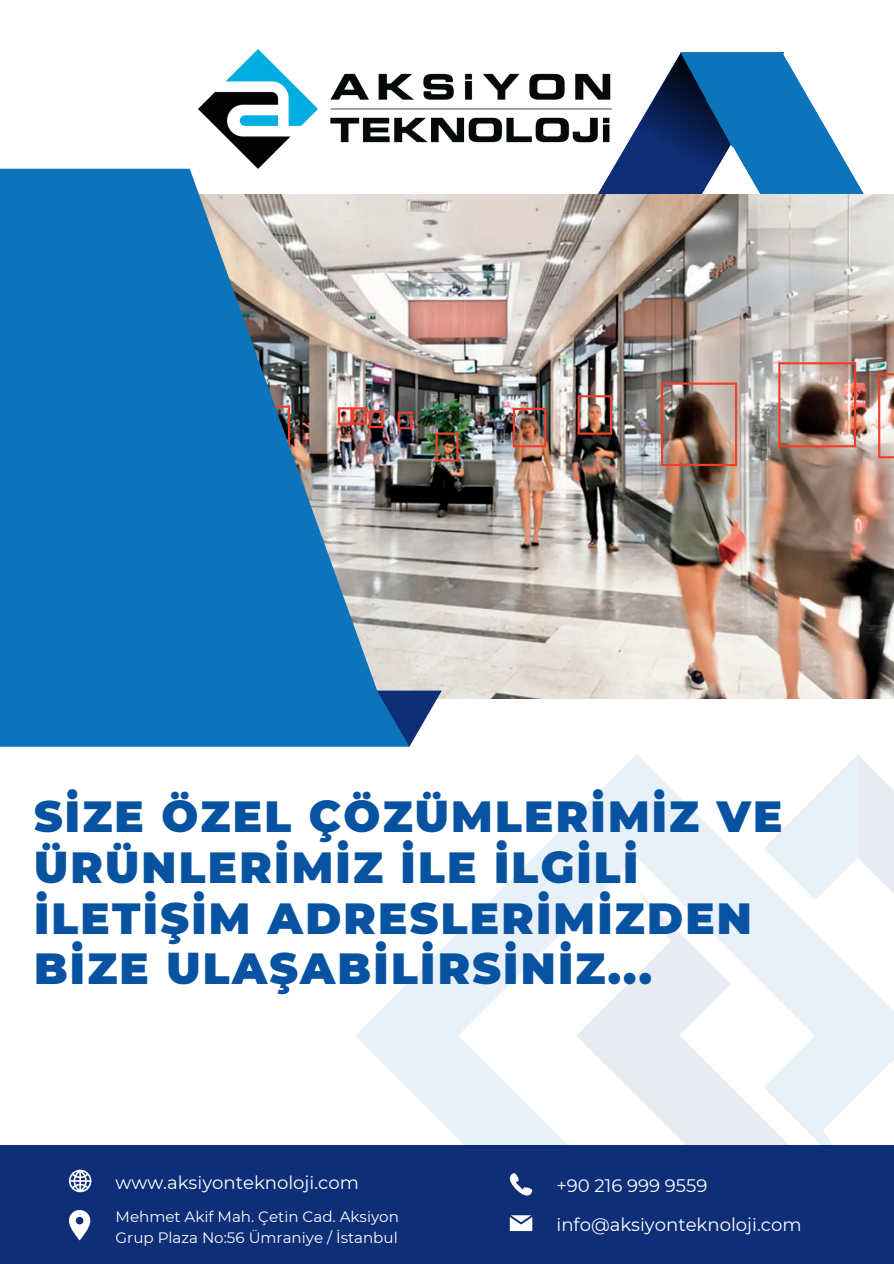
<style>
.page{position:relative;width:894px;height:1264px;background:#fff}
.page>*{position:absolute;margin:0;border:0;box-sizing:border-box;transform-origin:0 0}
.t1{font:900 43.5px/50.7px "Montserrat";letter-spacing:.05em;color:#0753a1}
.t2{font:18.15px "Montserrat";color:#fff}
.t3{font:15.15px/20.2px "Montserrat";color:#fff}
</style>
<div class="page">
<svg style="left:355px;top:815px;width:221px;height:330px"></svg>
<svg style="left:576px;top:754px;width:317px;height:391px;fill:#e8f1f8"></svg>
<div style="left:0;top:1145px;width:893px;height:118px;background:#0e2e77"></div>
<svg style="left:69px;top:1169px;width:22px;height:23px"></svg>
<svg style="left:69px;top:1210px;width:21px;height:30px"></svg>
<svg style="left:509px;top:1215px;width:23px;height:15px"></svg>
<svg style="left:509px;top:1173px;width:23px;height:22px"></svg>
<svg style="left:598px;top:108px;width:107px;height:86px;fill:#0e2e77"></svg>
<svg style="left:705px;top:54px;width:188px;height:645px"></svg>
<svg style="left:636px;top:52px;width:147px;height:121px;background:#29639a"></svg>
<img style="left:378px;top:194px;width:515px;height:504px">
<svg style="left:0;top:169px;width:378px;height:521px;background:#3783b8"></svg>
<svg style="left:0;top:690px;width:441px;height:56px;background:#1572b8"></svg>
<img style="left:199px;top:49px;width:412px;height:119px">
<p class="t1" style="left:34px;top:791px;width:750px">SİZE ÖZEL ÇÖZÜMLERİMİZ VE ÜRÜNLERİMİZ İLE İLGİLİ<br>İ LETİŞİ M ADRESLERİ MİZDEN BİZE ULAŞABİ Lİ RSİ NİZ...</p>
<p class="t2" style="left:115px;top:1171px;width:245px">www.aksiyonteknoloji .com</p>
<p class="t3" style="left:116px;top:1206px;width:285px">Mehmet Akif Mah. Çeti n Cad. Aksiyon<br>Grup Plaza No:56 Ümraniye / İstanbul</p>
<p class="t2" style="left:556px;top:1174px;width:152px">+90 216 999 9559</p>
<p class="t2" style="left:556px;top:1213px;width:246px">i nfo@aksiyonteknoloji.com</p>
</div>
